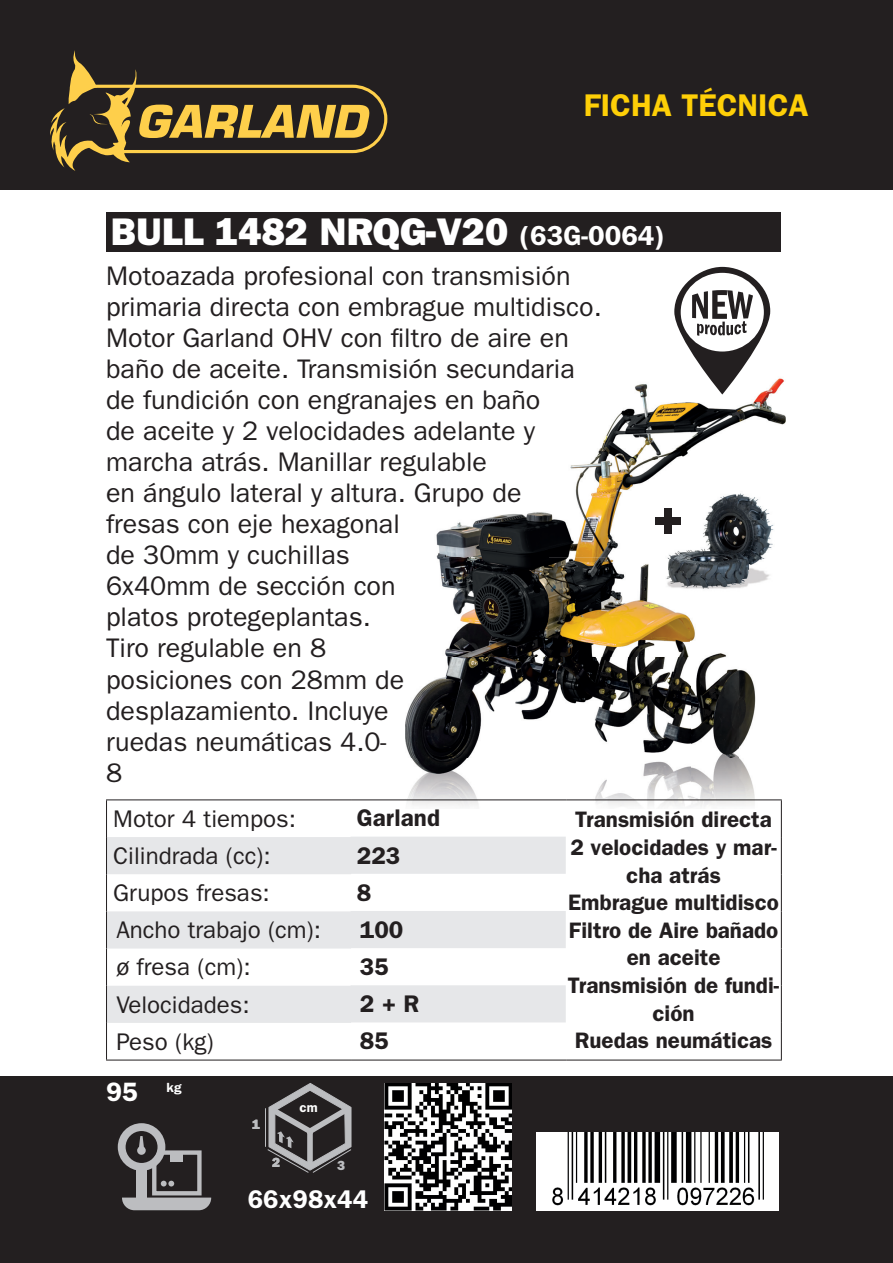
<style>
.page{position:relative;width:893px;height:1263px;background:#fff}
.page>*{position:absolute;margin:0;border:0;box-sizing:border-box;transform-origin:0 0}
.t1{font:38.7px "ITC Franklin Gothic Std Hvy";color:#fff}
.t2{font:600 31.5px "ITC Franklin Gothic Std";color:#fecf07}
.t3{font:26.85px/31px "ITC Franklin Gothic Std";color:#231f20}
.t4{font:600 26.7px "ITC Franklin Gothic Std";color:#fff}
.t5{font:600 25.65px "ITC Franklin Gothic Std";color:#fff}
.t6{font:24.15px/37px "ITC Franklin Gothic Std";color:#231f20}
.t7{font:600 24.15px/37.2px "ITC Franklin Gothic Std";color:#231f20}
.t8{font:600 22.35px/27.6px "ITC Franklin Gothic Std";color:#231f20;text-align:center}
.t9{font:13.35px "ITC Franklin Gothic Std Hvy";color:#d1d2d4}
.t10{font:600 13.35px "ITC Franklin Gothic Std";color:#fff}
.t11{font:13.35px "ITC Franklin Gothic Std Hvy";color:#bcbdc0}
.s1{font-family:"ITC Franklin Gothic Std";font-weight:600;font-size:27.6px}
</style>
<div class="page">
<div style="left:1px;top:1076px;width:892px;height:187px;background:#231f20"></div>
<div style="left:1px;top:0;width:892px;height:189px;background:#231f20"></div>
<svg style="left:50px;top:50px;width:338px;height:121px"></svg>
<img style="left:536px;top:1132px;width:243px;height:78px">
<img style="left:385px;top:1083px;width:127px;height:127px">
<svg style="left:265px;top:1083px;width:87px;height:90px"></svg>
<svg style="left:118px;top:1123px;width:93px;height:87px"></svg>
<svg style="left:351px;top:837px;width:215px;height:185px"></svg>
<img style="left:406px;top:384px;width:285px;height:414px">
<img style="left:691px;top:378px;width:95px;height:70px">
<img style="left:738px;top:670px;width:18px;height:128px">
<img style="left:691px;top:621px;width:47px;height:177px">
<div style="left:106px;top:213px;width:675px;height:39px;background:#231f20"></div>
<img style="left:663px;top:483px;width:111px;height:114px">
<div style="left:656px;top:517px;width:25px;height:8px;background:#231f20"></div>
<div style="left:665px;top:508px;width:7px;height:26px;background:#231f20"></div>
<svg style="left:674px;top:267px;width:96px;height:127px"></svg>
<svg style="left:681px;top:273px;width:83px;height:78px"></svg>
<svg style="left:107px;top:837px;width:244px;height:186px;fill:#e6e7e9"></svg>
<hr style="left:106px;top:799px;width:245px;height:1px;background:#231f20">
<hr style="left:106px;top:800px;width:1px;height:37px;background:#231f20">
<hr style="left:351px;top:799px;width:215px;height:1px;background:#231f20">
<hr style="left:106px;top:837px;width:1px;height:37px;background:#231f20">
<hr style="left:106px;top:874px;width:1px;height:37px;background:#231f20">
<hr style="left:106px;top:911px;width:1px;height:37px;background:#231f20">
<hr style="left:106px;top:948px;width:1px;height:38px;background:#231f20">
<hr style="left:106px;top:986px;width:1px;height:37px;background:#231f20">
<hr style="left:106px;top:1023px;width:1px;height:37px;background:#231f20">
<hr style="left:106px;top:1060px;width:245px;height:1px;background:#231f20">
<hr style="left:351px;top:1060px;width:215px;height:1px;background:#231f20">
<hr style="left:781px;top:800px;width:1px;height:37px;background:#231f20">
<hr style="left:781px;top:837px;width:1px;height:37px;background:#231f20">
<hr style="left:781px;top:874px;width:1px;height:37px;background:#231f20">
<hr style="left:781px;top:911px;width:1px;height:37px;background:#231f20">
<hr style="left:781px;top:948px;width:1px;height:38px;background:#231f20">
<hr style="left:781px;top:986px;width:1px;height:37px;background:#231f20">
<hr style="left:781px;top:1023px;width:1px;height:37px;background:#231f20">
<hr style="left:566px;top:799px;width:216px;height:1px;background:#231f20">
<hr style="left:566px;top:1060px;width:216px;height:1px;background:#231f20">
<p class="t2" style="left:584px;top:87px;width:226px">FICHA TÉCNICA</p>
<h1 class="t1" style="left:111px;top:209px;width:555px">BULL 1482 NRQG-V20 <span class="s1">(63G-0064)</span></h1>
<p class="t3" style="left:106px;top:260px;width:497px">Motoazada profesional con transmisión primaria directa con embrague multidisco.<br>Motor Garland OHV con ltro de aire en baño de aceite. Transmisión secundaria de fundición con engranajes en baño<br>de aceite y 2 velocidades adelante y marcha atrás. Manillar regulable<br>en ángulo lateral y altura. Grupo de fresas con eje hexagonal<br>de 30mm y cuchillas<br>6x40mm de sección con<br>platos protegeplantas.<br>Tiro regulable en 8<br>posiciones con 28mm de desplazamiento. Incluye<br>ruedas neumáticas 4.0-<br>8</p>
<p class="t7" style="left:357px;top:799px;width:85px">Garland<br>223<br>8<br>100<br>35<br>2 + R<br>85</p>
<p class="t6" style="left:113px;top:800px;width:184px">Motor 4 tiempos:</p>
<p class="t8" style="left:568px;top:806px;width:213px">Transmisión directa<br>2 velocidades y mar&shy;cha atrás<br>Embrague multidisco<br>Filtro de Aire bañado en aceite<br>Transmisión de fundi&shy;ción<br>Ruedas neumáticas</p>
<p class="t6" style="left:113px;top:837px;width:209px">Cilindrada (cc):<br>Grupos fresas:<br>Ancho trabajo (cm): ø fresa (cm):<br>Velocidades:<br>Peso (kg)</p>
<p class="t4" style="left:106px;top:1076px;width:77px">95 <sup>kg</sup></p>
<p class="t9" style="left:252px;top:1116px;width:10px">1</p>
<p class="t10" style="left:299px;top:1100px;width:20px">cm</p>
<p class="t9" style="left:272px;top:1155px;width:10px">2</p>
<p class="t11" style="left:337px;top:1157px;width:10px">3</p>
<p class="t5" style="left:248px;top:1184px;width:122px">66x98x44</p>
</div>
